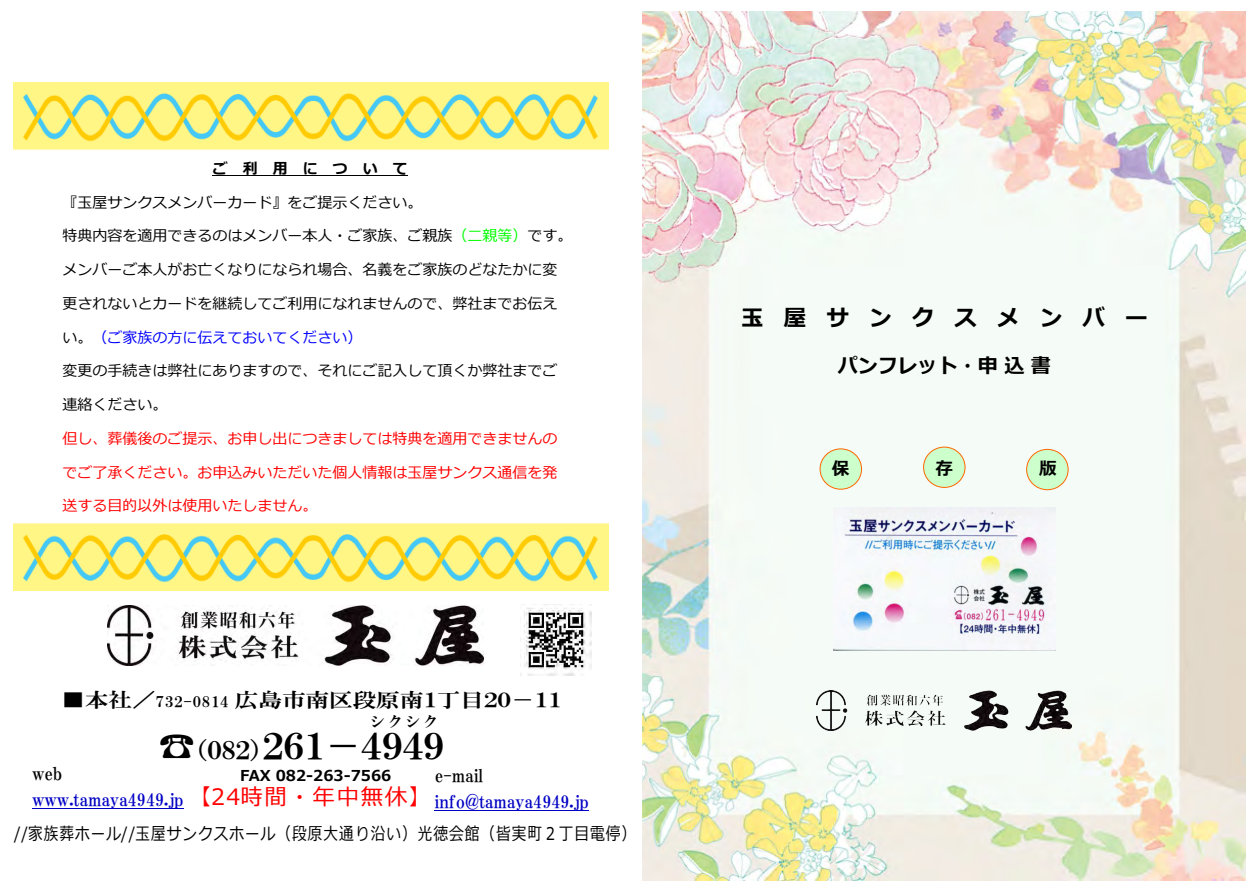
<style>
.page{position:relative;width:1251px;height:886px;background:#fff}
.page>*{position:absolute;margin:0;border:0;box-sizing:border-box;transform-origin:0 0}
.t1{font:36.25px "HGP Mincho E";color:#000}
.t2{font:22.5px "Meiryo";letter-spacing:.07em;color:#f00}
.t3{font:700 22.5px "Meiryo";letter-spacing:.895em;color:#000}
.t4{font:20px "HGP Mincho E";color:#000;scale:1.18 1}
.t5{font:700 20px "Meiryo";color:#000}
.t6{font:17.5px "Meiryo";letter-spacing:.07em;color:#000;scale:.84 1}
.t7{font:17.5px "HGP Mincho E";color:#0000c4}
.t8{font:17.5px "HGP Mincho E";color:#000}
.t9{font:700 17.5px "Meiryo";color:#000}
.t10{font:15px "Meiryo";color:#000}
.t11{font:15px "Meiryo";color:#f00}
.t12{font:700 15px "Meiryo";color:#000}
.t13{font:15px "Meiryo";color:#00f}
.t14{font:15px "HGP Mincho E";color:#000}
.s1{color:#0f0}
.s2{color:#000}
.s3{font-size:15px}
.s4{font-family:"Batang"}
.s5{font-size:24.88px}
</style>
<div class="page">
<img style="left:643px;top:11px;width:603px;height:869px">
<div style="left:923px;top:447px;width:42px;height:41px;background:#cfc;border:1px solid #f60;border-radius:50%"></div>
<img style="left:14px;top:82px;width:594px;height:508px">
<hr style="left:213px;top:175px;width:195px;height:1px;background:#000">
<hr style="left:32px;top:808px;width:152px;height:1px;background:#0000c4">
<hr style="left:435px;top:809px;width:154px;height:1px;background:#0000c4">
<div style="left:1026px;top:449px;width:42px;height:41px;background:#cfc;border:1px solid #f60;border-radius:50%"></div>
<div style="left:820px;top:448px;width:42px;height:41px;background:#cfc;border:1px solid #f60;border-radius:50%"></div>
<img style="left:833px;top:507px;width:222px;height:143px">
<img style="left:524px;top:604px;width:68px;height:71px">
<img style="left:107px;top:606px;width:377px;height:59px">
<img style="left:817px;top:690px;width:255px;height:40px">
<p class="t12" style="left:213px;top:161px;width:196px">ご　利　用　に　つ　い　て</p>
<p class="t10" style="left:62px;top:194px;width:361px">『玉屋サンクスメンバーカード』をご提示ください。</p>
<p class="t10" style="left:62px;top:228px;width:511px">特典内容を適用できるのはメンバー本人・ご家族、ご親族<span class="s1">（二親等）</span>です。</p>
<p class="t10" style="left:62px;top:262px;width:496px">メンバーご本人がお亡くなりになられ場合、名義をご家族のどなたかに変</p>
<p class="t10" style="left:62px;top:296px;width:496px">更されないとカードを継続してご利用になれませんので、弊社までお伝え</p>
<p class="t13" style="left:62px;top:329px;width:301px"><span class="s2">い。</span>（ご家族の方に伝えておいてください）</p>
<p class="t10" style="left:62px;top:363px;width:496px">変更の手続きは弊社にありますので、それにご記入して頂くか弊社までご</p>
<p class="t10" style="left:62px;top:397px;width:106px">連絡ください。</p>
<p class="t11" style="left:62px;top:431px;width:496px">但し、葬儀後のご提示、お申し出につきましては特典を適用できませんの</p>
<p class="t11" style="left:62px;top:464px;width:496px">でご了承ください。お申込みいただいた個人情報は玉屋サンクス通信を発</p>
<p class="t11" style="left:62px;top:498px;width:256px">送する目的以外は使用いたしません。</p>
<h3 class="t4" style="left:61px;top:690px;width:425px">■本社／<span class="s3">732-0814</span> 広島市南区段原南１丁目２０－１１</h3>
<h1 class="t1" style="left:159px;top:728px;width:287px"><span class="s4">☎</span><span class="s5">（０８２）</span>２６１－４９４９</h1>
<p class="t14" style="left:371px;top:714px;width:67px">シ ク シ ク</p>
<p class="t8" style="left:32px;top:765px;width:32px">web</p>
<p class="t12" style="left:240px;top:768px;width:153px">FAX 082-263-7566</p>
<p class="t7" style="left:32px;top:791px;width:153px">www.tamaya4949.jp</p>
<p class="t8" style="left:435px;top:767px;width:50px">e-mail</p>
<p class="t7" style="left:435px;top:793px;width:156px">info@tamaya4949.jp</p>
<h2 class="t2" style="left:189px;top:785px;width:244px">【24時間・年中無休】</h2>
<p class="t6" style="left:14px;top:824px;width:742px">//家族葬ホール//玉屋サンクスホール（段原大通り沿い）光徳会館（皆実町２丁目電停）</p>
<h2 class="t3" style="left:741px;top:306px;width:408px">玉屋サンクスメンバー</h2>
<h3 class="t5" style="left:838px;top:355px;width:215px">パンフレット・申 込 書</h3>
<p class="t9" style="left:832px;top:460px;width:19px">保</p>
<p class="t9" style="left:935px;top:460px;width:19px">存</p>
<p class="t9" style="left:1039px;top:460px;width:19px">版</p>
</div>
